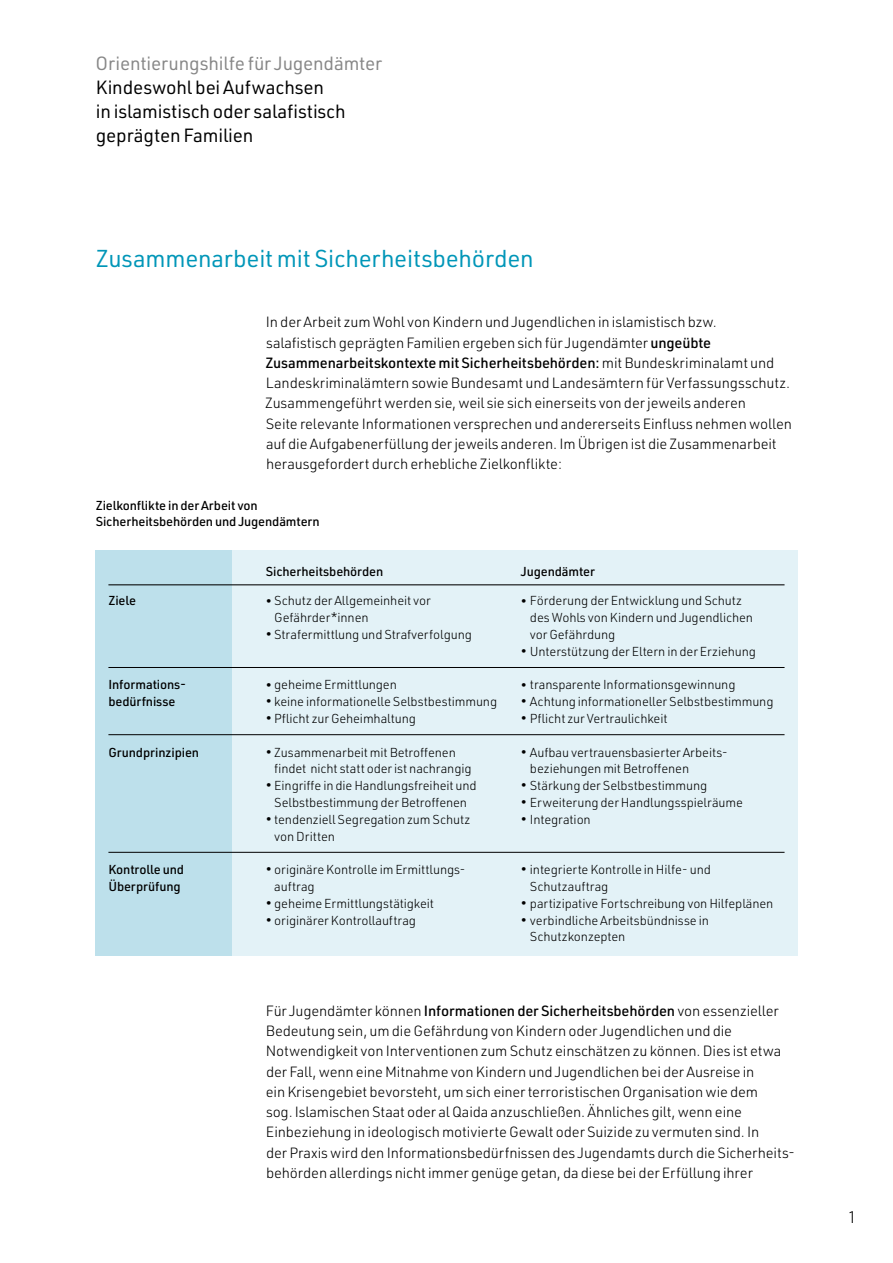
<style>
.page{position:relative;width:893px;height:1263px;background:#fff}
.page>*{position:absolute;margin:0;border:0;box-sizing:border-box;transform-origin:0 0}
.t1{font:24px "URWDIN";letter-spacing:-.01em;color:#0096b8}
.t2{font:18.75px/24px "URWDIN";letter-spacing:-.01em;color:#000}
.t3{font:18.75px "URWDIN";letter-spacing:-.01em;color:#878787}
.t4{font:300 16.5px "URWDIN";color:#000}
.t5{font:300 14.55px/20.2px "URWDIN";letter-spacing:-.01em;color:#000}
.t6{font:300 12.75px/16.8px "URWDIN";letter-spacing:-.01em;color:#000}
.t7{font:500 12.75px/16.8px "URWDIN";letter-spacing:-.01em;color:#000}
.s1{font-weight:500}
.s2{font-size:11.25px}
</style>
<div class="page">
<div style="left:96px;top:550px;width:701px;height:405px;background:#e3f2f7"></div>
<div style="left:96px;top:550px;width:136px;height:405px;background:#bde0eb"></div>
<hr style="left:108px;top:584px;width:676px;height:1px;background:#000">
<hr style="left:108px;top:667px;width:676px;height:1px;background:#000">
<hr style="left:108px;top:734px;width:676px;height:1px;background:#000">
<hr style="left:108px;top:852px;width:676px;height:1px;background:#000">
<p class="t3" style="left:96px;top:51px;width:288px">Orientierungshilfe für Jugendämter</p>
<p class="t2" style="left:96px;top:74px;width:252px">Kindeswohl bei Aufwachsen<br>in islamistisch oder salafistisch geprägten Familien</p>
<h1 class="t1" style="left:96px;top:242px;width:440px">Zusammenarbeit mit Sicherheitsbehörden</h1>
<p class="t5" style="left:265px;top:312px;width:528px">In der Arbeit zum Wohl von Kindern und Jugendlichen in islamistisch bzw.<br>salafistisch geprägten Familien ergeben sich für Jugendämter <span class="s1">ungeübte Zusammenarbeitskontexte mit Sicherheitsbehörden:</span> mit Bundeskriminalamt und Landeskriminalämtern sowie Bundesamt und Landesämtern für Verfassungsschutz.<br>Zusammengeführt werden sie, weil sie sich einerseits von der jeweils anderen<br>Seite relevante Informationen versprechen und andererseits Einfluss nehmen wollen auf die Aufgabenerfüllung der jeweils anderen. Im Übrigen ist die Zusammenarbeit herausgefordert durch erhebliche Zielkonflikte:</p>
<p class="t7" style="left:96px;top:496px;width:226px">Zielkonflikte in der Arbeit von<br>Sicherheitsbehörden und Jugendämtern</p>
<p class="t7" style="left:266px;top:562px;width:119px">Sicherheitsbehörden</p>
<p class="t7" style="left:521px;top:562px;width:76px">Jugendämter</p>
<p class="t7" style="left:108px;top:592px;width:29px">Ziele</p>
<p class="t6" style="left:266px;top:592px;width:167px"><span class="s2">•</span> Schutz der Allgemeinheit vor</p>
<p class="t6" style="left:521px;top:592px;width:223px"><span class="s2">•</span> Förderung der Entwicklung und Schutz</p>
<p class="t6" style="left:274px;top:609px;width:96px">Gefährder*innen</p>
<p class="t6" style="left:530px;top:609px;width:225px">des Wohls von Kindern und Jugendlichen</p>
<p class="t6" style="left:266px;top:626px;width:208px"><span class="s2">•</span> Strafermittlung und Strafverfolgung</p>
<p class="t6" style="left:530px;top:626px;width:87px">vor Gefährdung</p>
<p class="t6" style="left:521px;top:642px;width:237px"><span class="s2">•</span> Unterstützung der Eltern in der Erziehung</p>
<p class="t7" style="left:108px;top:676px;width:79px">Informations-</p>
<p class="t6" style="left:266px;top:676px;width:133px"><span class="s2">•</span> geheime Ermittlungen</p>
<p class="t6" style="left:521px;top:676px;width:216px"><span class="s2">•</span> transparente Informationsgewinnung</p>
<p class="t7" style="left:108px;top:693px;width:69px">bedürfnisse</p>
<p class="t6" style="left:266px;top:693px;width:233px"><span class="s2">•</span> keine informationelle Selbstbestimmung</p>
<p class="t6" style="left:521px;top:693px;width:254px"><span class="s2">•</span> Achtung informationeller Selbstbestimmung</p>
<p class="t6" style="left:266px;top:710px;width:152px"><span class="s2">•</span> Pflicht zur Geheimhaltung</p>
<p class="t6" style="left:521px;top:710px;width:148px"><span class="s2">•</span> Pflicht zur Vertraulichkeit</p>
<p class="t7" style="left:108px;top:743px;width:92px">Grundprinzipien</p>
<p class="t6" style="left:266px;top:743px;width:192px"><span class="s2">•</span> Zusammenarbeit mit Betroffenen</p>
<p class="t6" style="left:521px;top:743px;width:208px"><span class="s2">•</span> Aufbau vertrauensbasierter Arbeits-</p>
<p class="t6" style="left:274px;top:760px;width:199px">findet nicht statt oder ist nachrangig</p>
<p class="t6" style="left:530px;top:760px;width:161px">beziehungen mit Betroffenen</p>
<p class="t6" style="left:266px;top:777px;width:212px"><span class="s2">•</span> Eingriffe in die Handlungsfreiheit und</p>
<p class="t6" style="left:521px;top:777px;width:188px"><span class="s2">•</span> Stärkung der Selbstbestimmung</p>
<p class="t6" style="left:274px;top:794px;width:194px">Selbstbestimmung der Betroffenen</p>
<p class="t6" style="left:521px;top:794px;width:223px"><span class="s2">•</span> Erweiterung der Handlungsspielräume</p>
<p class="t6" style="left:266px;top:810px;width:206px"><span class="s2">•</span> tendenziell Segregation zum Schutz</p>
<p class="t6" style="left:521px;top:810px;width:71px"><span class="s2">•</span> Integration</p>
<p class="t6" style="left:274px;top:827px;width:62px">von Dritten</p>
<p class="t7" style="left:108px;top:861px;width:77px">Kontrolle und</p>
<p class="t6" style="left:266px;top:861px;width:201px"><span class="s2">•</span> originäre Kontrolle im Ermittlungs-</p>
<p class="t6" style="left:521px;top:861px;width:192px"><span class="s2">•</span> integrierte Kontrolle in Hilfe- und</p>
<p class="t7" style="left:108px;top:878px;width:74px">Überprüfung</p>
<p class="t6" style="left:274px;top:878px;width:42px">auftrag</p>
<p class="t6" style="left:530px;top:878px;width:80px">Schutzauftrag</p>
<p class="t6" style="left:266px;top:894px;width:170px"><span class="s2">•</span> geheime Ermittlungstätigkeit</p>
<p class="t6" style="left:521px;top:894px;width:254px"><span class="s2">•</span> partizipative Fortschreibung von Hilfeplänen</p>
<p class="t6" style="left:266px;top:911px;width:152px"><span class="s2">•</span> originärer Kontrollauftrag</p>
<p class="t6" style="left:530px;top:911px;width:180px;text-indent:-9px"><span class="s2">•</span> verbindliche Arbeitsbündnisse in<br>Schutzkonzepten</p>
<p class="t5" style="left:266px;top:1000px;width:531px">Für Jugendämter können <span class="s1">Informationen der Sicherheitsbehörden</span> von essenzieller Bedeutung sein, um die Gefährdung von Kindern oder Jugendlichen und die Notwendigkeit von Interventionen zum Schutz einschätzen zu können. Dies ist etwa der Fall, wenn eine Mitnahme von Kindern und Jugendlichen bei der Ausreise in<br>ein Krisengebiet bevorsteht, um sich einer terroristischen Organisation wie dem<br>sog. Islamischen Staat oder al Qaida anzuschließen. Ähnliches gilt, wenn eine Einbeziehung in ideologisch motivierte Gewalt oder Suizide zu vermuten sind. In<br>der Praxis wird den Informationsbedürfnissen des Jugendamts durch die Sicherheits&shy;behörden allerdings nicht immer genüge getan, da diese bei der Erfüllung ihrer</p>
<p class="t4" style="left:848px;top:1206px;width:10px">1</p>
</div>
